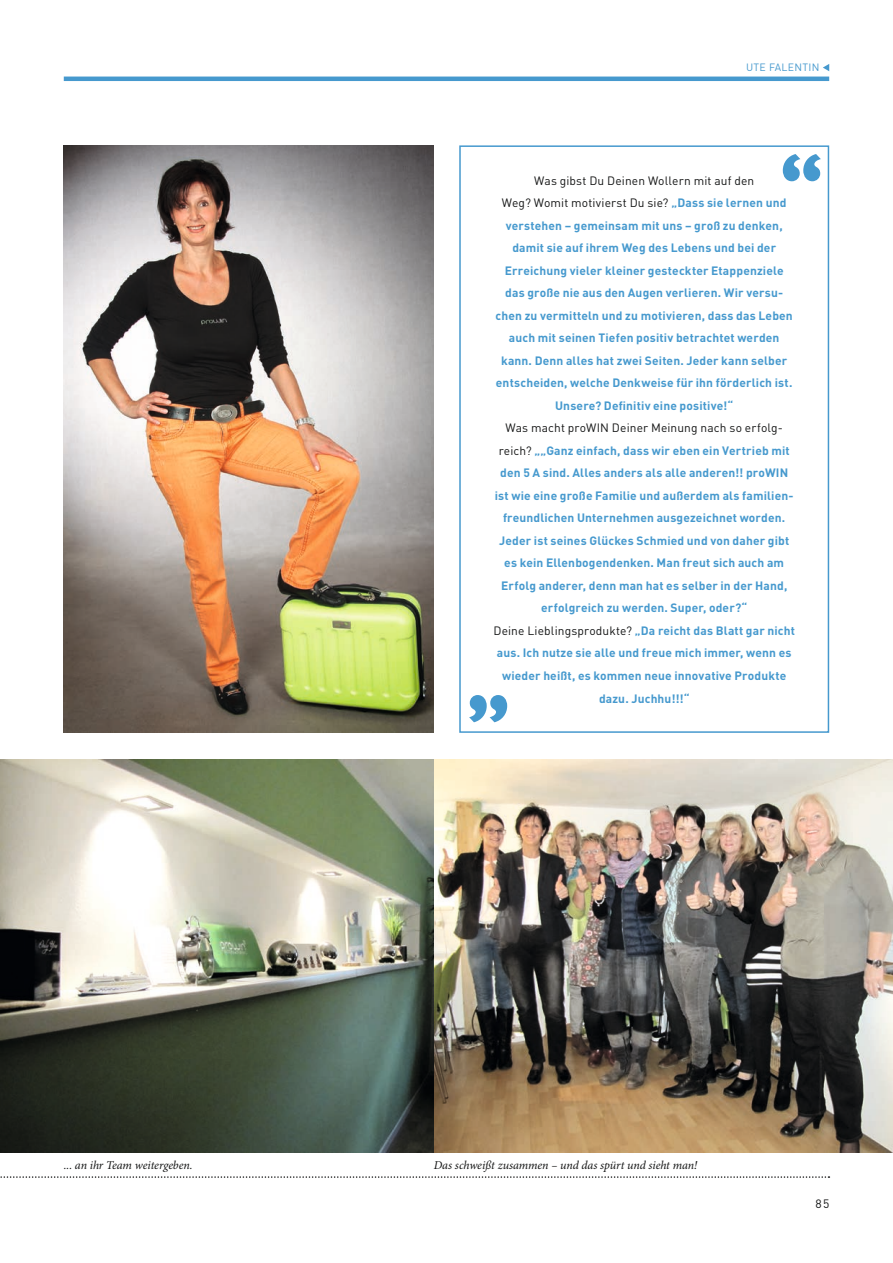
<style>
.page{position:relative;width:893px;height:1263px;background:#fff}
.page>*{position:absolute;margin:0;border:0;box-sizing:border-box;transform-origin:0 0}
.t1{font:700 12px/22.5px "DIN Pro";letter-spacing:.01em;color:#4699ce;text-align:center}
.t2{font:italic 12px "Minion Pro";letter-spacing:-.005em;color:#151616}
.t3{font:12px "DIN Pro";color:#151616}
.t4{font:10.5px "DIN Pro";letter-spacing:.03em;color:#4699ce}
.s1{font-weight:400;color:#151616}
</style>
<div class="page">
<svg style="left:823px;top:64px;width:6px;height:7px"></svg>
<hr style="left:64px;top:77px;width:765px;height:4px;background:#4699ce">
<img style="left:64px;top:145px;width:370px;height:588px">
<svg style="left:0;top:1176px;width:829px;height:2px"></svg>
<div style="left:459px;top:145px;width:370px;height:588px;border:2px solid #4699ce"></div>
<svg style="left:469px;top:695px;width:38px;height:27px"></svg>
<svg style="left:783px;top:154px;width:38px;height:27px"></svg>
<img style="left:0;top:759px;width:893px;height:393px">
<p class="t2" style="left:64px;top:1158px;width:130px">... an ihr Team weitergeben.</p>
<p class="t4" style="left:746px;top:60px;width:75px">UTE FALENTIN</p>
<p class="t1" style="left:496px;top:169px;width:299px"><span class="s1">Was gibst Du Deinen Wollern mit auf den<br>Weg? Womit motivierst Du sie?</span> „Dass sie lernen und verstehen – gemeinsam mit uns – groß zu denken, damit sie auf ihrem Weg des Lebens und bei der Erreichung vieler kleiner gesteckter Etappenziele das große nie aus den Augen verlieren. Wir versu&shy;chen zu vermitteln und zu motivieren, dass das Leben auch mit seinen Tiefen positiv betrachtet werden kann. Denn alles hat zwei Seiten. Jeder kann selber entscheiden, welche Denkweise für ihn förderlich ist.<br>Unsere? Definitiv eine positive!“</p>
<p class="t1" style="left:493px;top:416px;width:303px"><span class="s1">Was macht proWIN Deiner Meinung nach so erfolg&shy;reich?</span> „„Ganz einfach, dass wir eben ein Vertrieb mit den 5 A sind. Alles anders als alle anderen!! proWIN ist wie eine große Familie und außerdem als familien&shy;freundlichen Unternehmen ausgezeichnet worden.<br>Jeder ist seines Glückes Schmied und von daher gibt es kein Ellenbogendenken. Man freut sich auch am Erfolg anderer, denn man hat es selber in der Hand, erfolgreich zu werden. Super, oder?“<br><span class="s1">Deine Lieblingsprodukte?</span> „Da reicht das Blatt gar nicht aus. Ich nutze sie alle und freue mich immer, wenn es wieder heißt, es kommen neue innovative Produkte dazu. Juchhu!!!“</p>
<p class="t2" style="left:434px;top:1158px;width:265px">Das schweißt zusammen – und das spürt und sieht man!</p>
<p class="t3" style="left:815px;top:1196px;width:15px">85</p>
</div>
